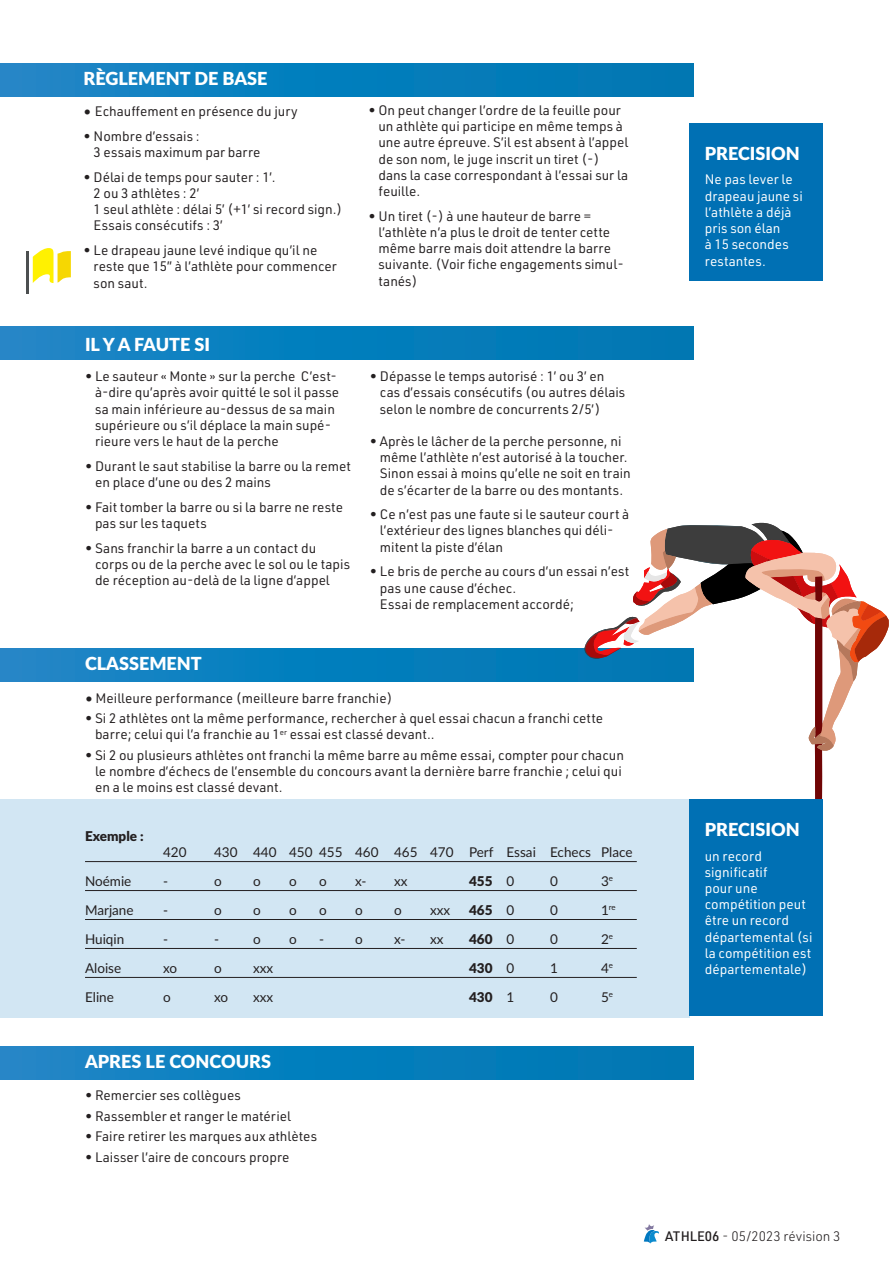
<style>
.page{position:relative;width:893px;height:1263px;background:#fff}
.page>*{position:absolute;margin:0;border:0;box-sizing:border-box;transform-origin:0 0}
.t1{font:900 18px "Lato";color:#fff}
.t2{font:13.5px/16.2px "URWDIN";color:#231f20}
.t3{font:13.5px/16.2px "URWDIN";color:#fff}
.t4{font:13.5px "Lato";color:#231f20}
.t5{font:900 13.5px "Lato";color:#231f20}
.t6{font:300 13.5px "URWDIN";color:#231f20}
.t7{font:7.8px "Lato";color:#231f20}
.s1{font-family:"Lato"}
.s2{font-weight:400}
.s3{font-size:13.5px}
.s4{font-weight:500}
</style>
<div class="page">
<div style="left:0;top:799px;width:690px;height:218px;background:#d2e6f3"></div>
<div style="left:0;top:64px;width:693px;height:33px;background:linear-gradient(to right,#1a86c7,#0077b2)"></div>
<div style="left:0;top:326px;width:693px;height:33px;background:linear-gradient(to right,#1a86c7,#0077b2)"></div>
<svg style="left:0;top:648px;width:584px;height:33px;background:#0b7fbe"></svg>
<div style="left:0;top:1046px;width:693px;height:33px;background:linear-gradient(to right,#1a86c7,#0077b2)"></div>
<hr style="left:85px;top:861px;width:552px;height:1px;background:#231f20">
<hr style="left:85px;top:890px;width:552px;height:1px;background:#231f20">
<hr style="left:85px;top:919px;width:552px;height:1px;background:#231f20">
<hr style="left:85px;top:948px;width:552px;height:1px;background:#231f20">
<hr style="left:85px;top:977px;width:552px;height:1px;background:#231f20">
<div style="left:690px;top:123px;width:133px;height:158px;background:#0070b4"></div>
<svg style="left:33px;top:248px;width:38px;height:35px"></svg>
<hr style="left:26px;top:251px;width:2px;height:43px;background:#4c4f50">
<svg style="left:584px;top:522px;width:305px;height:296px"></svg>
<div style="left:690px;top:799px;width:133px;height:217px;background:#0070b4"></div>
<svg style="left:644px;top:1224px;width:15px;height:19px"></svg>
<p class="t1" style="left:84px;top:65px;width:185px">RÈGLEMENT DE BASE</p>
<p class="t2" style="left:84px;top:103px;width:216px"><span class="s1">•</span> Echauffement en présence du jury</p>
<p class="t2" style="left:94px;top:128px;width:168px;text-indent:-10px">• Nombre d’essais :<br>3 essais maximum par barre</p>
<p class="t2" style="left:94px;top:169px;width:250px;text-indent:-10px">• Délai de temps pour sauter : 1’.<br>2 ou 3 athlètes : 2’<br>1 seul athlète : délai 5’ (+1’ si record sign.)<br>Essais consécutifs : 3’</p>
<p class="t2" style="left:94px;top:242px;width:245px;text-indent:-10px">• Le drapeau jaune levé indique qu’il ne reste que 15’’ à l’athlète pour commencer son saut.</p>
<p class="t2" style="left:378px;top:102px;width:251px;text-indent:-10px">• On peut changer l’ordre de la feuille pour un athlète qui participe en même temps à une autre épreuve. S’il est absent à l’appel de son nom, le juge inscrit un tiret (-) dans la case correspondant à l’essai sur la feuille.</p>
<p class="t2" style="left:378px;top:207px;width:247px;text-indent:-10px">• Un tiret (-) à une hauteur de barre = l’athlète n’a plus le droit de tenter cette même barre mais doit attendre la barre suivante. (Voir fiche engagements simul&shy;tanés)</p>
<p class="t1" style="left:85px;top:331px;width:127px">IL Y A FAUTE SI</p>
<p class="t2" style="left:95px;top:368px;width:246px;text-indent:-10px">• Le sauteur « Monte » sur la perche C’est&shy;à-dire qu’après avoir quitté le sol il passe sa main inférieure au-dessus de sa main supérieure ou s’il déplace la main supé&shy;rieure vers le haut de la perche</p>
<p class="t2" style="left:95px;top:457px;width:257px;text-indent:-10px">• Durant le saut stabilise la barre ou la remet en place d’une ou des 2 mains</p>
<p class="t2" style="left:95px;top:498px;width:250px;text-indent:-10px">• Fait tomber la barre ou si la barre ne reste pas sur les taquets</p>
<p class="t2" style="left:95px;top:539px;width:257px;text-indent:-10px">• Sans franchir la barre a un contact du corps ou de la perche avec le sol ou le tapis de réception au-delà de la ligne d’appel</p>
<p class="t2" style="left:380px;top:368px;width:247px;text-indent:-10px">• Dépasse le temps autorisé : 1’ ou 3’ en cas d’essais consécutifs (ou autres délais selon le nombre de concurrents 2/5’)</p>
<p class="t2" style="left:380px;top:433px;width:252px;text-indent:-10px">• Après le lâcher de la perche personne, ni même l’athlète n’est autorisé à la toucher.<br>Sinon essai à moins qu’elle ne soit en train de s’écarter de la barre ou des montants.</p>
<p class="t2" style="left:380px;top:506px;width:251px;text-indent:-10px">• Ce n’est pas une faute si le sauteur court à l’extérieur des lignes blanches qui déli&shy;mitent la piste d’élan</p>
<p class="t2" style="left:380px;top:563px;width:251px;text-indent:-10px">• Le bris de perche au cours d’un essai n’est pas une cause d’échec.<br>Essai de remplacement accordé;</p>
<p class="t1" style="left:85px;top:650px;width:118px">CLASSEMENT</p>
<p class="t2" style="left:85px;top:689px;width:309px"><span class="s1">•</span> Meilleure performance (meilleure barre franchie)</p>
<p class="t2" style="left:95px;top:710px;width:510px;text-indent:-10px">• Si 2 athlètes ont la même performance, rechercher à quel essai chacun a franchi cette barre; celui qui l’a franchie au 1<sup>er</sup> essai est classé devant..</p>
<p class="t2" style="left:95px;top:746px;width:530px;text-indent:-10px">• Si 2 ou plusieurs athlètes ont franchi la même barre au même essai, compter pour chacun le nombre d’échecs de l’ensemble du concours avant la dernière barre franchie ; celui qui en a le moins est classé devant.</p>
<p class="t5" style="left:85px;top:826px;width:60px">Exemple :</p>
<p class="t4" style="left:163px;top:842px;width:25px">420</p>
<p class="t4" style="left:214px;top:842px;width:420px">430 440 450 455 460 465 470 Perf Essai Echecs Place</p>
<p class="t4" style="left:85px;top:871px;width:48px">Noémie</p>
<p class="t4" style="left:163px;top:871px;width:7px">-</p>
<p class="t4" style="left:214px;top:871px;width:9px">o</p>
<p class="t4" style="left:253px;top:871px;width:9px">o</p>
<p class="t4" style="left:289px;top:871px;width:9px">o</p>
<p class="t4" style="left:319px;top:871px;width:9px">o</p>
<p class="t4" style="left:355px;top:871px;width:13px">x-</p>
<p class="t4" style="left:394px;top:871px;width:15px">xx</p>
<p class="t5" style="left:469px;top:871px;width:47px">455 <span class="s2">0</span></p>
<p class="t4" style="left:550px;top:871px;width:9px">0</p>
<p class="t4" style="left:601px;top:871px;width:13px">3<sup>e</sup></p>
<p class="t4" style="left:85px;top:900px;width:50px">Marjane</p>
<p class="t4" style="left:163px;top:900px;width:7px">-</p>
<p class="t4" style="left:214px;top:900px;width:9px">o</p>
<p class="t4" style="left:253px;top:900px;width:9px">o</p>
<p class="t4" style="left:289px;top:900px;width:9px">o</p>
<p class="t4" style="left:319px;top:900px;width:9px">o</p>
<p class="t4" style="left:355px;top:900px;width:9px">o</p>
<p class="t4" style="left:394px;top:900px;width:9px">o</p>
<p class="t4" style="left:430px;top:900px;width:22px">xxx</p>
<p class="t5" style="left:469px;top:900px;width:47px">465 <span class="s2">0</span></p>
<p class="t4" style="left:550px;top:900px;width:9px">0</p>
<p class="t7" style="left:601px;top:902px;width:16px"><span class="s3">1</span>re</p>
<p class="t4" style="left:85px;top:929px;width:41px">Huiqin</p>
<p class="t4" style="left:163px;top:929px;width:7px">-</p>
<p class="t4" style="left:214px;top:929px;width:7px">-</p>
<p class="t4" style="left:253px;top:929px;width:9px">o</p>
<p class="t4" style="left:289px;top:929px;width:9px">o</p>
<p class="t4" style="left:319px;top:929px;width:45px">- o</p>
<p class="t4" style="left:394px;top:929px;width:13px">x-</p>
<p class="t4" style="left:430px;top:929px;width:15px">xx</p>
<p class="t5" style="left:469px;top:929px;width:47px">460 <span class="s2">0</span></p>
<p class="t4" style="left:550px;top:929px;width:9px">0</p>
<p class="t4" style="left:601px;top:929px;width:13px">2<sup>e</sup></p>
<p class="t4" style="left:85px;top:958px;width:38px">Aloise</p>
<p class="t4" style="left:163px;top:958px;width:16px">xo</p>
<p class="t4" style="left:214px;top:958px;width:9px">o</p>
<p class="t4" style="left:253px;top:958px;width:22px">xxx</p>
<p class="t5" style="left:469px;top:958px;width:47px">430 <span class="s2">0</span></p>
<p class="t4" style="left:550px;top:958px;width:9px">1</p>
<p class="t4" style="left:601px;top:958px;width:13px">4<sup>e</sup></p>
<p class="t4" style="left:85px;top:987px;width:30px">Eline</p>
<p class="t4" style="left:163px;top:987px;width:9px">o</p>
<p class="t4" style="left:214px;top:987px;width:16px">xo</p>
<p class="t4" style="left:253px;top:987px;width:22px">xxx</p>
<p class="t5" style="left:469px;top:987px;width:47px">430 <span class="s2">1</span></p>
<p class="t4" style="left:550px;top:987px;width:9px">0</p>
<p class="t4" style="left:601px;top:987px;width:13px">5<sup>e</sup></p>
<p class="t1" style="left:85px;top:1048px;width:188px">APRES LE CONCOURS</p>
<p class="t2" style="left:85px;top:1087px;width:157px">• Remercier ses collègues</p>
<p class="t2" style="left:85px;top:1107px;width:207px">• Rassembler et ranger le matériel</p>
<p class="t2" style="left:85px;top:1128px;width:234px">• Faire retirer les marques aux athlètes</p>
<p class="t2" style="left:85px;top:1148px;width:206px">• Laisser l’aire de concours propre</p>
<p class="t1" style="left:705px;top:140px;width:96px">PRECISION</p>
<p class="t3" style="left:705px;top:171px;width:99px">Ne pas lever le drapeau jaune si l’athlète a déjà pris son élan<br>à 15 secondes restantes.</p>
<p class="t1" style="left:705px;top:816px;width:96px">PRECISION</p>
<p class="t3" style="left:705px;top:847px;width:109px">un record significatif<br>pour une compétition peut être un record départemental (si la compétition est départementale)</p>
<p class="t6" style="left:665px;top:1227px;width:177px"><span class="s4">ATHLE06</span> - 05/2023 révision 3</p>
</div>
